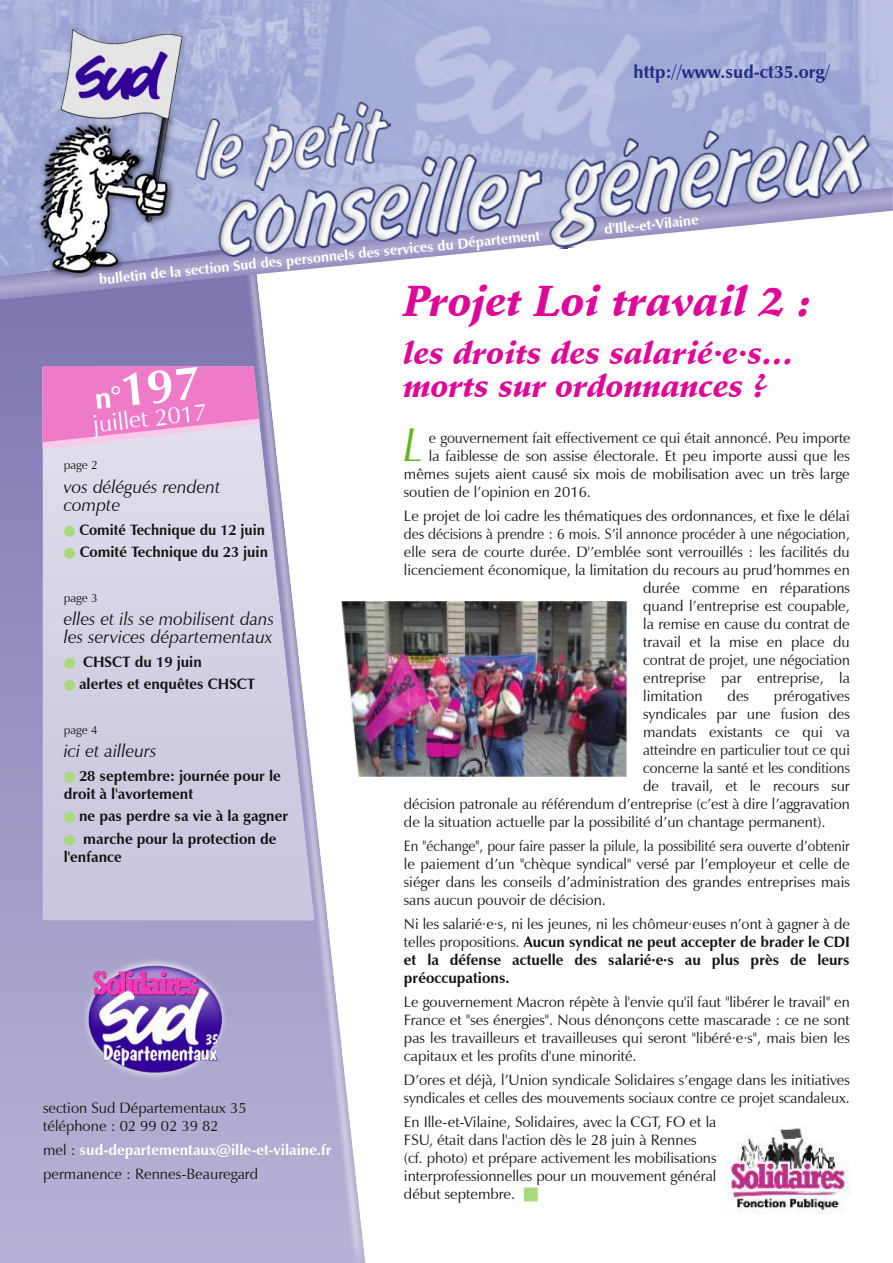
<style>
.page{position:relative;width:893px;height:1263px;background:#fff}
.page>*{position:absolute;margin:0;border:0;box-sizing:border-box;transform-origin:0 0}
.t1{font:700 48px "Zapf Humanist 601 BT";color:#fff}
.t2{font:italic 47.25px "Zapf Humanist 601 BT";color:#67b21c}
.t3{font:italic 900 42px "Schneidler BT";color:#de0797}
.t4{font:italic 900 31.5px/33px "Schneidler BT";color:#de0797}
.t5{font:24px "Zapf Humanist 601 BT";color:#fff}
.t6{font:italic 18px/18px "Zapf Humanist 601 BT";color:#161413}
.t7{font:700 18px "Zapf Humanist 601 BT";color:#1f2d84}
.t8{font:15px/18px "Zapf Humanist 601 BT";color:#161413}
.t9{font:700 15px/18px "Zapf Humanist 601 BT";color:#161413}
.t10{font:15px/18px "Zapf Humanist 601 BT";color:#161413;text-align:justify;scale:.93 1}
.t11{font:700 15px/24px "Zapf Humanist 601 BT";color:#fff}
.t12{font:15px "Zapf Humanist 601 BT";color:#161413;scale:.94 1}
.t13{font:15px "Zapf Humanist 601 BT";color:#161413;scale:.95 1}
.t14{font:15px "Zapf Humanist 601 BT";color:#161413;scale:.96 1}
.t15{font:700 14.25px "Zapf Humanist 601 BT";color:#fff}
.t16{font:12px "Zapf Humanist 601 BT";color:#161413}
.s1{font-size:30px}
.s2{font-weight:400}
.s3{color:#aad87d}
.s4{font-weight:400;color:#161413}
</style>
<div class="page">
<img style="left:0;top:0;width:893px;height:187px">
<svg style="left:0;top:300px;width:241px;height:963px;background:#a29cc7"></svg>
<img style="left:241px;top:300px;width:124px;height:963px">
<svg style="left:0;top:187px;width:893px;height:113px"></svg>
<img style="left:31px;top:21px;width:160px;height:264px">
<img style="left:188px;top:98px;width:207px;height:99px">
<img style="left:209px;top:111px;width:668px;height:172px">
<img style="left:82px;top:956px;width:147px;height:125px">
<img style="left:727px;top:1123px;width:123px;height:91px">
<div style="left:787px;top:237px;width:63px;height:64px;background:#fff"></div>
<svg style="left:43px;top:367px;width:272px;height:554px;background:#d3d0e4"></svg>
<img style="left:339px;top:600px;width:289px;height:180px">
<svg style="left:43px;top:366px;width:217px;height:83px;background:#eb8fcf"></svg>
<p class="t7" style="left:633px;top:61px;width:198px">http://www.sud-ct35.org/</p>
<p class="t15" style="left:603px;top:221px;width:96px;rotate:-6deg">d'Ille-et-Vilaine</p>
<p class="t15" style="left:98px;top:272px;width:445px;rotate:-6deg">bulletin de la section Sud des personnels des services du Département</p>
<h3 class="t3" style="left:404px;top:275px;width:409px">Projet Loi travail 2 :</h3>
<h3 class="t4" style="left:404px;top:337px;width:391px">les droits des salarié·e·s… morts sur ordonnances ?</h3>
<h1 class="t1" style="left:91px;top:363px;width:107px;rotate:-6deg"><span class="s1">n°</span>197</h1>
<h3 class="t5" style="left:91px;top:409px;width:116px;rotate:-6deg">juillet 2017</h3>
<h2 class="t2" style="left:403px;top:416px;width:22px">L</h2>
<p class="t8" style="left:429px;top:429px;width:423px">e gouvernement fait effectivement ce qui était annoncé. Peu importe</p>
<p class="t8" style="left:429px;top:447px;width:422px">la faiblesse de son assise électorale. Et peu importe aussi que les</p>
<p class="t8" style="left:404px;top:465px;width:447px">mêmes sujets aient causé six mois de mobilisation avec un très large</p>
<p class="t8" style="left:404px;top:483px;width:189px">soutien de l’opinion en 2016.</p>
<p class="t8" style="left:404px;top:507px;width:447px">Le projet de loi cadre les thématiques des ordonnances, et fixe le délai</p>
<p class="t12" style="left:404px;top:524px;width:476px">des décisions à prendre : 6 mois. S’il annonce procéder à une négociation,</p>
<p class="t8" style="left:404px;top:543px;width:447px">elle sera de courte durée. D'’emblée sont verrouillés : les facilités du</p>
<p class="t8" style="left:404px;top:561px;width:447px">licenciement économique, la limitation du recours au prud’hommes en</p>
<p class="t8" style="left:643px;top:579px;width:208px">durée comme en réparations</p>
<p class="t8" style="left:643px;top:597px;width:208px">quand l’entreprise est coupable,</p>
<p class="t8" style="left:643px;top:615px;width:208px">la remise en cause du contrat de</p>
<p class="t8" style="left:643px;top:633px;width:208px">travail et la mise en place du</p>
<p class="t14" style="left:643px;top:650px;width:217px">contrat de projet, une négociation</p>
<p class="t8" style="left:643px;top:669px;width:208px">entreprise par entreprise, la</p>
<p class="t8" style="left:643px;top:687px;width:61px">limitation</p>
<p class="t8" style="left:728px;top:687px;width:23px">des</p>
<p class="t8" style="left:774px;top:687px;width:77px">prérogatives</p>
<p class="t8" style="left:643px;top:705px;width:208px">syndicales par une fusion des</p>
<p class="t8" style="left:643px;top:723px;width:208px">mandats existants ce qui va</p>
<p class="t13" style="left:643px;top:740px;width:219px">atteindre en particulier tout ce qui</p>
<p class="t13" style="left:643px;top:758px;width:219px">concerne la santé et les conditions</p>
<p class="t8" style="left:643px;top:777px;width:208px">de travail, et le recours sur</p>
<p class="t8" style="left:404px;top:795px;width:447px">décision patronale au référendum d’entreprise (c’est à dire l’aggravation</p>
<p class="t8" style="left:404px;top:813px;width:423px">de la situation actuelle par la possibilité d’un chantage permanent).</p>
<p class="t10" style="left:404px;top:837px;width:481px">En "échange", pour faire passer la pilule, la possibilité sera ouverte d’obtenir le paiement d’un "chèque syndical" versé par l’employeur et celle de siéger dans les conseils d’administration des grandes entreprises mais sans aucun pouvoir de décision.</p>
<p class="t9" style="left:404px;top:915px;width:447px;text-align:justify"><span class="s2">Ni les salarié·e·s, ni les jeunes, ni les chômeur·euses n’ont à gagner à de telles propositions.</span> Aucun syndicat ne peut accepter de brader le CDI et la défense actuelle des salarié·e·s au plus près de leurs préoccupations.</p>
<p class="t8" style="left:404px;top:993px;width:447px;text-align:justify">Le gouvernement Macron répète à l'envie qu'il faut "libérer le travail" en France et "ses énergies". Nous dénonçons cette mascarade : ce ne sont pas les travailleurs et travailleuses qui seront "libéré·e·s", mais bien les capitaux et les profits d'une minorité.</p>
<p class="t8" style="left:404px;top:1071px;width:447px">D’ores et déjà, l’Union syndicale Solidaires s’engage dans les initiatives syndicales et celles des mouvements sociaux contre ce projet scandaleux.</p>
<p class="t8" style="left:404px;top:1113px;width:314px">En Ille-et-Vilaine, Solidaires, avec la CGT, FO et la FSU, était dans l'action dès le 28 juin à Rennes (cf. photo) et prépare activement les mobilisations interprofessionnelles pour un mouvement général début septembre. <span class="s3">■</span></p>
<p class="t16" style="left:64px;top:457px;width:35px">page 2</p>
<p class="t6" style="left:64px;top:478px;width:158px">vos délégués rendent compte</p>
<p class="t9" style="left:64px;top:520px;width:203px"><span class="s3">●</span> Comité Technique du 12 juin</p>
<p class="t9" style="left:64px;top:543px;width:206px"><span class="s3">●</span> Comité Technique du 23 juin</p>
<p class="t16" style="left:64px;top:591px;width:35px">page 3</p>
<p class="t6" style="left:64px;top:610px;width:212px">elles et ils se mobilisent dans les services départementaux</p>
<p class="t9" style="left:64px;top:652px;width:140px"><span class="s3">●</span> CHSCT du 19 juin</p>
<p class="t9" style="left:64px;top:675px;width:193px"><span class="s3">●</span> alertes et enquêtes CHSCT</p>
<p class="t16" style="left:64px;top:723px;width:35px">page 4</p>
<p class="t6" style="left:64px;top:742px;width:94px">ici et ailleurs</p>
<p class="t9" style="left:64px;top:766px;width:218px"><span class="s3">●</span> 28 septembre: journée pour le droit à l'avortement</p>
<p class="t9" style="left:64px;top:807px;width:226px"><span class="s3">●</span> ne pas perdre sa vie à la gagner</p>
<p class="t9" style="left:64px;top:829px;width:214px"><span class="s3">●</span> marche pour la protection de l'enfance</p>
<p class="t8" style="left:43px;top:1098px;width:205px">section Sud Départementaux 35 téléphone : 02 99 02 39 82</p>
<p class="t11" style="left:43px;top:1137px;width:290px"><span class="s4">mel :</span> sud-departementaux@ille-et-vilaine.fr <span class="s4">permanence : Rennes-Beauregard</span></p>
</div>
